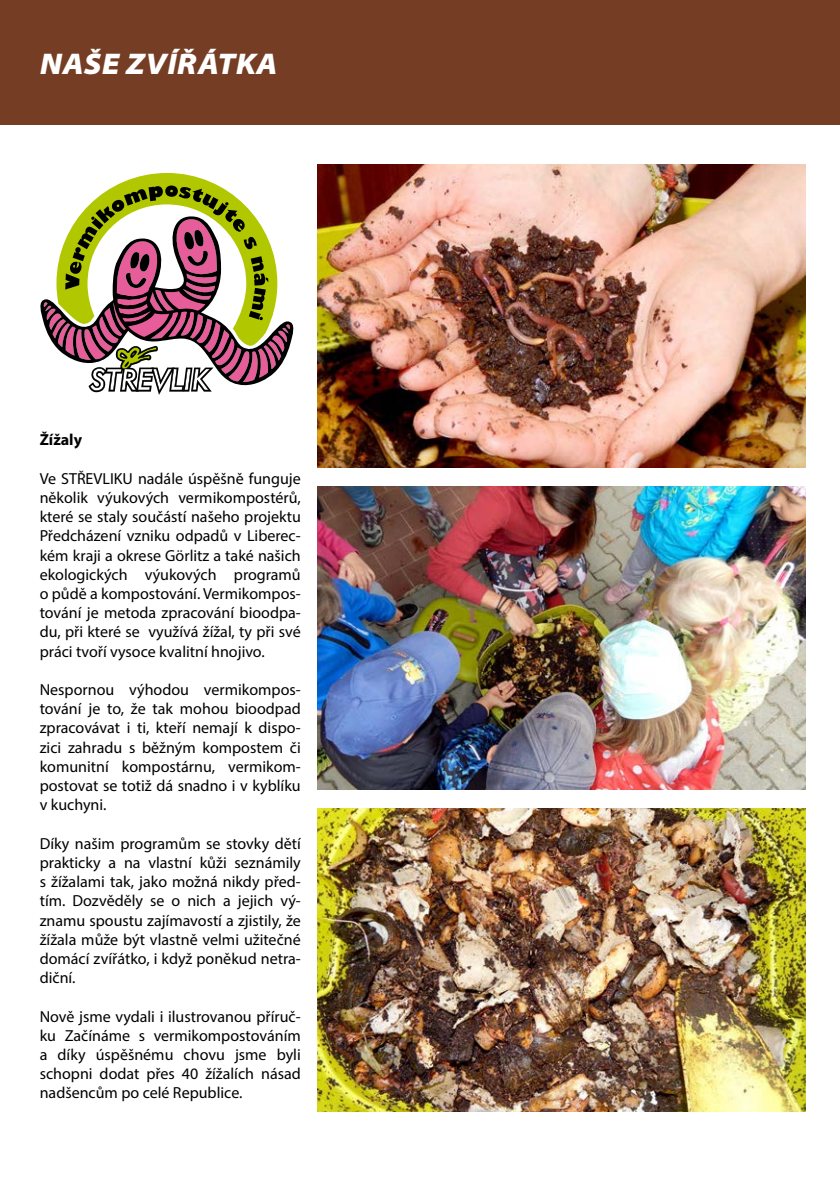
<style>
.page{position:relative;width:840px;height:1191px;background:#fff}
.page>*{position:absolute;margin:0;border:0;box-sizing:border-box;transform-origin:0 0}
.t1{font:italic 900 semi-expanded 30px "Myriad Pro";letter-spacing:.02em;color:#fff}
.t2{font:16px/19.2px "Myriad Pro";color:#000;text-align:justify}
.t3{font:700 16px "Myriad Pro";color:#000}
</style>
<div class="page">
<div style="left:0;top:0;width:839px;height:125px;background:#753e24"></div>
<img style="left:317px;top:164px;width:488px;height:304px">
<img style="left:317px;top:808px;width:488px;height:303px">
<img style="left:317px;top:486px;width:488px;height:303px">
<svg style="left:40px;top:173px;width:254px;height:222px"></svg>
<h1 class="t1" style="left:40px;top:46px;width:238px">NAŠE ZVÍŘÁTKA</h1>
<p class="t3" style="left:40px;top:429px;width:44px">Žížaly</p>
<p class="t2" style="left:40px;top:468px;width:262px">Ve STŘEVLIKU nadále úspěšně funguje několik výukových vermikompostérů, které se staly součástí našeho projektu Předcházení vzniku odpadů v Liberec&shy;kém kraji a okrese Görlitz a také našich ekologických výukových programů o půdě a kompostování. Vermikompos&shy;tování je metoda zpracování bioodpa&shy;du, při které se využívá žížal, ty při své práci tvoří vysoce kvalitní hnojivo.</p>
<p class="t2" style="left:40px;top:680px;width:262px">Nespornou výhodou vermikompos&shy;tování je to, že tak mohou bioodpad zpracovávat i ti, kteří nemají k dispo&shy;zici zahradu s běžným kompostem či komunitní kompostárnu, vermikom&shy;postovat se totiž dá snadno i v kyblíku v kuchyni.</p>
<p class="t2" style="left:40px;top:833px;width:262px">Díky našim programům se stovky dětí prakticky a na vlastní kůži seznámily s žížalami tak, jako možná nikdy před&shy;tím. Dozvěděly se o nich a jejich vý&shy;znamu spoustu zajímavostí a zjistily, že žížala může být vlastně velmi užitečné domácí zvířátko, i když poněkud netra&shy;diční.</p>
<p class="t2" style="left:40px;top:1006px;width:262px">Nově jsme vydali i ilustrovanou příruč&shy;ku Začínáme s vermikompostováním a díky úspěšnému chovu jsme byli schopni dodat přes 40 žížalích násad nadšencům po celé Republice.</p>
</div>
